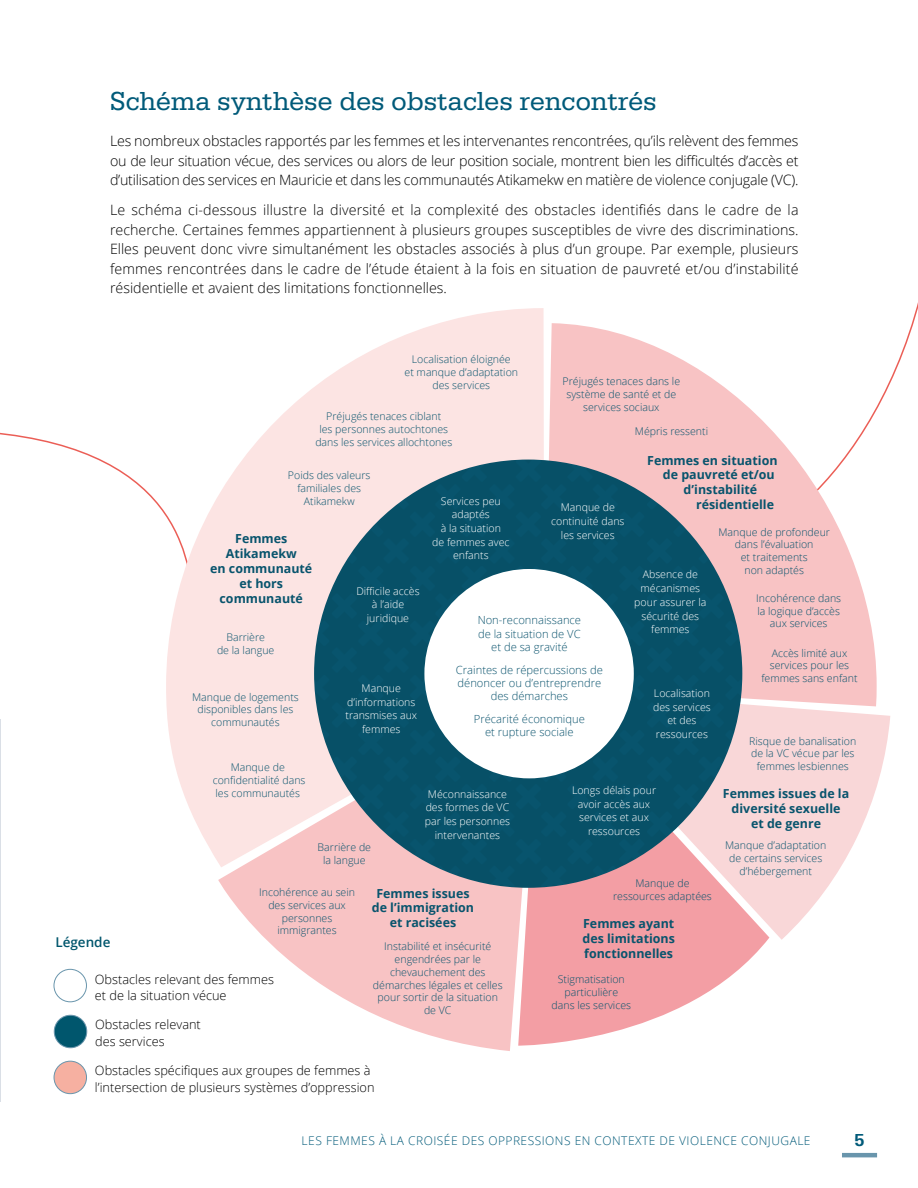
<style>
.page{position:relative;width:918px;height:1188px;background:#fff}
.page>*{position:absolute;margin:0;border:0;box-sizing:border-box;transform-origin:0 0}
.t1{font:27px "Serifa";letter-spacing:.01em;color:#005a79}
.t2{font:500 18px "Serifa";color:#005a79}
.texte_courant{font:300 14.25px/19.5px "Open Sans";letter-spacing:-.005em;color:#000;text-align:justify}
.texte_courant-2{font:600 13.5px "Open Sans";color:#00566d}
.texte_courant-3{font:300 12.75px/16.5px "Open Sans";color:#000}
.t3{font:700 12.45px/15px "Open Sans";color:#08546d;text-align:center}
.t4{font:300 12px "Open Sans";letter-spacing:.04em;color:#005a79}
.t5{font:300 11.25px/13.5px "Open Sans";color:#0b546e;text-align:center}
.t6{font:300 10.65px/12.8px "Open Sans";color:#08546d;text-align:center}
.t7{font:300 10.65px/13.6px "Open Sans";color:#fff;text-align:center}
</style>
<div class="page">
<hr style="left:842px;top:1153px;width:35px;height:4px;background:#6995ac">
<hr style="left:0;top:720px;width:1px;height:382px;background:#dadfe6">
<svg style="left:218px;top:867px;width:300px;height:184px;fill:#f8c3c4"></svg>
<svg style="left:166px;top:308px;width:378px;height:559px;fill:#fce4e3"></svg>
<svg style="left:518px;top:888px;width:250px;height:158px;fill:#f39ea4"></svg>
<svg style="left:549px;top:323px;width:328px;height:366px;fill:#f8c3c4"></svg>
<svg style="left:551px;top:689px;width:339px;height:251px;fill:#f9d7d8"></svg>
<svg style="left:314px;top:460px;width:428px;height:428px;background:#467183"></svg>
<div style="left:424px;top:569px;width:210px;height:209px;background:#fff;border-radius:50%"></div>
<div style="left:54px;top:969px;width:33px;height:33px;border:1px solid #6995ac;border-radius:50%"></div>
<div style="left:54px;top:1015px;width:33px;height:33px;background:#00566d;border-radius:50%"></div>
<div style="left:54px;top:1015px;width:33px;height:33px;border:1px solid #6995ac;border-radius:50%"></div>
<div style="left:54px;top:1061px;width:33px;height:33px;background:#f6b0a1;border-radius:50%"></div>
<div style="left:54px;top:1061px;width:33px;height:33px;border:1px solid #6995ac;border-radius:50%"></div>
<p class="t1" style="left:110px;top:85px;width:548px">Schéma synthèse des obstacles rencontrés</p>
<p class="texte_courant" style="left:110px;top:131px;width:690px">Les nombreux obstacles rapportés par les femmes et les intervenantes rencontrées, qu’ils relèvent des femmes ou de leur situation vécue, des services ou alors de leur position sociale, montrent bien les difficultés d’accès et d’utilisation des services en Mauricie et dans les communautés Atikamekw en matière de violence conjugale (VC).</p>
<p class="texte_courant" style="left:110px;top:200px;width:690px">Le schéma ci-dessous illustre la diversité et la complexité des obstacles identifiés dans le cadre de la recherche. Certaines femmes appartiennent à plusieurs groupes susceptibles de vivre des discriminations.<br>Elles peuvent donc vivre simultanément les obstacles associés à plus d’un groupe. Par exemple, plusieurs femmes rencontrées dans le cadre de l’étude étaient à la fois en situation de pauvreté et/ou d’instabilité résidentielle et avaient des limitations fonctionnelles.</p>
<p class="t6" style="left:405px;top:353px;width:115px">Localisation éloignée<br>et manque d’adaptation des services</p>
<p class="t6" style="left:315px;top:410px;width:138px">Préjugés tenaces ciblant<br>les personnes autochtones dans les services allochtones</p>
<p class="t6" style="left:563px;top:375px;width:119px">Préjugés tenaces dans le système de santé et de services sociaux</p>
<p class="t6" style="left:635px;top:425px;width:75px">Mépris ressenti</p>
<p class="t3" style="left:647px;top:452px;width:132px">Femmes en situation</p>
<p class="t3" style="left:663px;top:467px;width:113px">de pauvreté et/ou</p>
<p class="t3" style="left:684px;top:482px;width:75px">d’instabilité</p>
<p class="t3" style="left:696px;top:497px;width:79px">résidentielle</p>
<p class="t6" style="left:288px;top:469px;width:84px">Poids des valeurs familiales des<br>Atikamekw</p>
<p class="t7" style="left:432px;top:494px;width:79px">Services peu adaptés<br>à la situation<br>de femmes avec enfants</p>
<p class="t7" style="left:551px;top:500px;width:75px">Manque de continuité dans les services</p>
<p class="t6" style="left:718px;top:525px;width:113px">Manque de profondeur dans l’évaluation<br>et traitements<br>non adaptés</p>
<p class="t3" style="left:210px;top:531px;width:104px">Femmes<br>Atikamekw<br>en communauté et hors communauté</p>
<p class="t7" style="left:634px;top:568px;width:74px">Absence de mécanismes pour assurer la sécurité des femmes</p>
<p class="t7" style="left:356px;top:584px;width:65px">Difficile accès à l’aide juridique</p>
<p class="t6" style="left:756px;top:591px;width:87px">Incohérence dans la logique d’accès aux services</p>
<p class="t5" style="left:478px;top:613px;width:105px">Non-reconnaissance de la situation de VC et de sa gravité</p>
<p class="t5" style="left:456px;top:662px;width:148px">Craintes de répercussions de dénoncer ou d’entreprendre des démarches</p>
<p class="t5" style="left:474px;top:712px;width:113px">Précarité économique et rupture sociale</p>
<p class="t6" style="left:217px;top:631px;width:59px">Barrière<br>de la langue</p>
<p class="t6" style="left:761px;top:646px;width:98px">Accès limité aux services pour les femmes sans enfant</p>
<p class="t7" style="left:345px;top:681px;width:73px">Manque d’informations transmises aux femmes</p>
<p class="t7" style="left:653px;top:686px;width:59px">Localisation des services et des ressources</p>
<p class="t6" style="left:192px;top:690px;width:108px">Manque de logements disponibles dans les communautés</p>
<p class="t6" style="left:749px;top:734px;width:109px">Risque de banalisation de la VC vécue par les femmes lesbiennes</p>
<p class="t3" style="left:723px;top:786px;width:128px">Femmes issues de la diversité sexuelle<br>et de genre</p>
<p class="t6" style="left:213px;top:761px;width:94px">Manque de confidentialité dans les communautés</p>
<p class="t7" style="left:572px;top:783px;width:86px">Longs délais pour avoir accès aux services et aux ressources</p>
<p class="t7" style="left:425px;top:787px;width:87px">Méconnaissance des formes de VC par les personnes intervenantes</p>
<p class="t6" style="left:318px;top:841px;width:55px">Barrière de la langue</p>
<p class="texte_courant-2" style="left:55px;top:933px;width:57px">Légende</p>
<p class="t6" style="left:259px;top:886px;width:97px">Incohérence au sein des services aux personnes immigrantes</p>
<p class="texte_courant-3" style="left:95px;top:970px;width:181px">Obstacles relevant des femmes et de la situation vécue</p>
<p class="t3" style="left:372px;top:885px;width:104px">Femmes issues de l’immigration et racisées</p>
<p class="t6" style="left:373px;top:940px;width:131px">Instabilité et insécurité engendrées par le chevauchement des démarches légales et celles pour sortir de la situation de VC</p>
<p class="texte_courant-3" style="left:95px;top:1016px;width:107px">Obstacles relevant des services</p>
<p class="texte_courant-3" style="left:95px;top:1062px;width:281px">Obstacles spécifiques aux groupes de femmes à l’intersection de plusieurs systèmes d’oppression</p>
<p class="t6" style="left:613px;top:877px;width:100px">Manque de ressources adaptées</p>
<p class="t3" style="left:582px;top:916px;width:94px;text-align:justify">Femmes ayant des limitations fonctionnelles</p>
<p class="t6" style="left:552px;top:973px;width:81px">Stigmatisation particulière<br>dans les services</p>
<p class="t6" style="left:725px;top:839px;width:103px">Manque d’adaptation de certains services d’hébergement</p>
<p class="t4" style="left:302px;top:1132px;width:510px">LES FEMMES À LA CROISÉE DES OPPRESSIONS EN CONTEXTE DE VIOLENCE CONJUGALE</p>
<h2 class="t2" style="left:855px;top:1130px;width:11px">5</h2>
</div>
